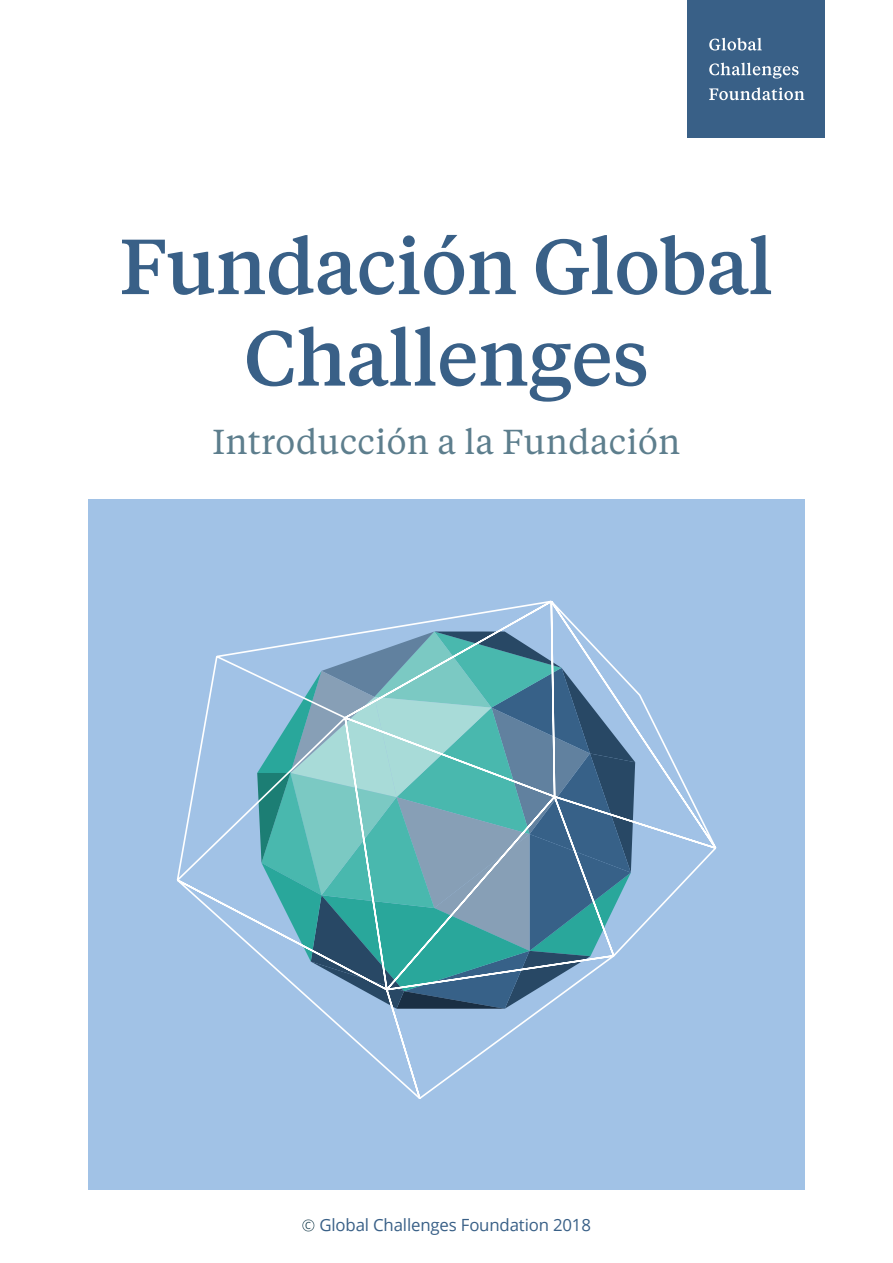
<style>
.page{position:relative;width:893px;height:1263px;background:#fff}
.page>*{position:absolute;margin:0;border:0;box-sizing:border-box;transform-origin:0 0}
.t1{font:500 77.55px/91.5px "Tiempos Text";letter-spacing:-.01em;color:#396087;text-align:center}
.t2{font:34.5px "Tiempos Text";letter-spacing:.01em;color:#5d7e8d}
.t3{font:16.8px "Open Sans";letter-spacing:-.01em;color:#396087}
</style>
<div class="page">
<div style="left:687px;top:0;width:137px;height:137px;background:#396087"></div>
<svg style="left:709px;top:38px;width:53px;height:13px"></svg>
<svg style="left:709px;top:63px;width:89px;height:16px"></svg>
<svg style="left:709px;top:87px;width:95px;height:13px"></svg>
<svg style="left:302px;top:1219px;width:12px;height:12px"></svg>
<div style="left:88px;top:500px;width:717px;height:690px;background:#a1c2e6"></div>
<svg style="left:176px;top:600px;width:541px;height:499px"></svg>
<p class="t1" style="left:119px;top:217px;width:656px">Fundación Global<br>Challenges</p>
<p class="t2" style="left:212px;top:418px;width:469px">Introducción a la Fundación</p>
<p class="t3" style="left:319px;top:1214px;width:273px">Global Challenges Foundation 2018</p>
</div>
